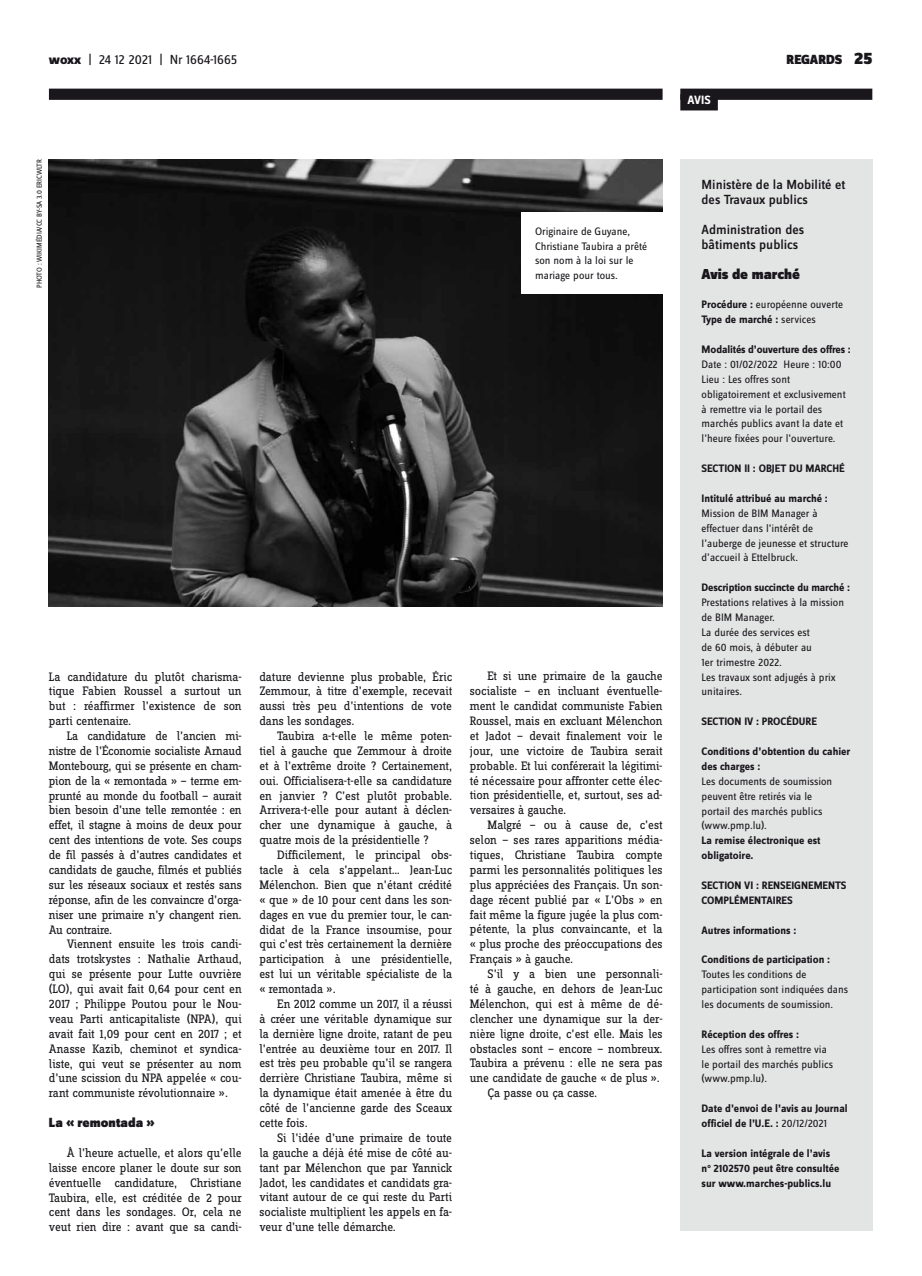
<style>
.page{position:relative;width:922px;height:1276px;background:#fff}
.page>*{position:absolute;margin:0;border:0;box-sizing:border-box;transform-origin:0 0}
.t1{font:900 15px "Zine Sans Dis";color:#1a171c}
.t2{font:500 13.75px/14.9px "Zine Sans Dis";color:#1a171c}
.t3{font:13.75px "Zine Sans Dis";letter-spacing:-.01em;color:#1a171c}
.t4{font:900 13.75px "Zine Sans Dis";color:#1a171c}
.t5{font:12.75px/14.9px "Zine Slab Dis";letter-spacing:-.01em;color:#1a171c;text-align:justify}
.t6{font:700 12.5px "Zine Sans Dis";color:#fff}
.t7{font:11.25px/14.9px "Zine Sans Dis";color:#1a171c}
.t8{font:700 11.25px/14.9px "Zine Sans Dis";color:#1a171c}
.t9{font:7.5px "Zine Sans Dis";color:#1a171c}
.s1{font-weight:800}
.s2{font-size:17.5px}
.s3{font-weight:700}
.s4{font-weight:400}
</style>
<div class="page">
<div style="left:49px;top:89px;width:613px;height:11px;background:#1a171c"></div>
<img style="left:49px;top:159px;width:613px;height:447px">
<div style="left:521px;top:212px;width:143px;height:81px;background:#fff"></div>
<div style="left:680px;top:159px;width:192px;height:1072px;background:#e3e4e4"></div>
<div style="left:680px;top:89px;width:192px;height:11px;background:#1a171c"></div>
<div style="left:680px;top:94px;width:37px;height:16px;background:#1a171c"></div>
<p class="t3" style="left:49px;top:53px;width:190px"><span class="s1">woxx</span> | 24 12 2021 | Nr 1664-1665</p>
<p class="t4" style="left:786px;top:52px;width:87px">REGARDS <span class="s2">25</span></p>
<p class="t9" style="left:36px;top:288px;width:130px;rotate:-90deg">Photo : Wikimédia/CC BY-SA 3.0 Ericwltr</p>
<p class="t7" style="left:535px;top:224px;width:113px">Originaire de G uyane,<br>Christiane Taubira a prêté son nom à la loi sur le mariage pour tous.</p>
<p class="t5" style="left:49px;top:669px;width:194px">La candidature du plutôt charisma&shy;tique Fabien Roussel a surtout un but : réaffirmer l’existence de son parti centenaire.</p>
<p class="t5" style="left:49px;top:729px;width:194px;text-indent:18px">La candidature de l’ancien mi&shy;nistre de l’Économie socialiste Arnaud Montebourg, qui se présente en cham&shy;pion de la « remontada » — terme em&shy;prunté au monde du football — aurait bien besoin d’une telle remontée : en effet, il stagne à moins de deux pour cent des intentions de vote. Ses coups de fil passés à d’autres candidates et candidats de gauche, filmés et publiés sur les réseaux sociaux et restés sans réponse, afin de les convaincre d’orga&shy;niser une primaire n’y changent rien.<br>Au contraire.</p>
<p class="t5" style="left:49px;top:937px;width:194px;text-indent:18px">Viennent ensuite les trois candi&shy;dats trotskystes : Nathalie Arthaud, qui se présente pour Lutte ouvrière (LO), qui avait fait 0,64 pour cent en 2017 ; Philippe Poutou pour le Nou&shy;veau Parti anticapitaliste (NPA), qui avait fait 1,09 pour cent en 2017 ; et Anasse Kazib, cheminot et syndica&shy;liste, qui veut se présenter au nom d’une scission du NPA appelée « cou&shy;rant communiste révolutionnaire ».</p>
<p class="t4" style="left:49px;top:1115px;width:107px">La « remontada »</p>
<p class="t5" style="left:49px;top:1145px;width:194px;text-indent:18px">À l’heure actuelle, et alors qu’elle laisse encore planer le doute sur son éventuelle candidature, Christiane Taubira, elle, est créditée de 2 pour cent dans les sondages. Or, cela ne veut rien dire : avant que sa candi-</p>
<p class="t5" style="left:259px;top:669px;width:194px">dature devienne plus probable, Éric Zemmour, à titre d’exemple, recevait aussi très peu d’intentions de vote dans les sondages.</p>
<p class="t5" style="left:259px;top:729px;width:194px;text-indent:18px">Taubira a-t-elle le même poten&shy;tiel à gauche que Zemmour à droite et à l’extrême droite ? Certainement, oui. Officialisera-t-elle sa candidature en janvier ? C’est plutôt probable.<br>Arrivera-t-elle pour autant à déclen&shy;cher une dynamique à gauche, à quatre mois de la présidentielle ?</p>
<p class="t5" style="left:259px;top:848px;width:194px;text-indent:18px">Difficilement, le principal obs&shy;tacle à cela s’appelant… Jean-Luc Mélenchon. Bien que n’étant crédité « que » de 10 pour cent dans les son&shy;dages en vue du premier tour, le can&shy;didat de la France insoumise, pour qui c’est très certainement la dernière participation à une présidentielle, est lui un véritable spécialiste de la « remontada ».</p>
<p class="t5" style="left:259px;top:997px;width:194px;text-indent:18px">En 2012 comme un 2017, il a réussi à créer une véritable dynamique sur la dernière ligne droite, ratant de peu l’entrée au deuxième tour en 2017. Il est très peu probable qu’il se rangera derrière Christiane Taubira, même si la dynamique était amenée à être du côté de l’ancienne garde des Sceaux cette fois.</p>
<p class="t5" style="left:259px;top:1130px;width:194px;text-indent:18px">Si l’idée d’une primaire de toute la gauche a déjà été mise de côté au&shy;tant par Mélenchon que par Yannick Jadot, les candidates et candidats gra&shy;vitant autour de ce qui reste du Parti socialiste multiplient les appels en fa&shy;veur d’une telle démarche.</p>
<p class="t5" style="left:470px;top:669px;width:194px;text-indent:18px">Et si une primaire de la gauche socialiste — en incluant éventuelle&shy;ment le candidat communiste Fabien Roussel, mais en excluant Mélenchon et Jadot — devait finalement voir le jour, une victoire de Taubira serait probable. Et lui conférerait la légitimi&shy;té nécessaire pour affronter cette élec&shy;tion présidentielle, et, surtout, ses ad&shy;versaires à gauche.</p>
<p class="t5" style="left:470px;top:818px;width:194px;text-indent:18px">Malgré — ou à cause de, c’est selon — ses rares apparitions média&shy;tiques, Christiane Taubira compte parmi les personnalités politiques les plus appréciées des Français. Un son&shy;dage récent publié par « L’Obs » en fait même la figure jugée la plus com&shy;pétente, la plus convaincante, et la « plus proche des préoccupations des Français » à gauche.</p>
<p class="t5" style="left:487px;top:967px;width:176px">S’il y a bien une personnali-</p>
<p class="t5" style="left:470px;top:982px;width:194px">té à gauche, en dehors de Jean-Luc</p>
<p class="t5" style="left:470px;top:996px;width:194px">Mélenchon, qui est à même de dé-</p>
<p class="t5" style="left:470px;top:1011px;width:194px">clencher une dynamique sur la der-</p>
<p class="t5" style="left:470px;top:1026px;width:194px">nière ligne droite, c’est elle. Mais les</p>
<p class="t5" style="left:470px;top:1041px;width:194px">obstacles sont — encore — nombreux.</p>
<p class="t5" style="left:470px;top:1056px;width:194px">Taubira a prévenu : elle ne sera pas</p>
<p class="t5" style="left:470px;top:1071px;width:191px">une candidate de gauche « de plus ».</p>
<p class="t5" style="left:487px;top:1086px;width:111px">Ça passe ou ça casse.</p>
<p class="t6" style="left:687px;top:93px;width:25px">AVIS</p>
<p class="t2" style="left:701px;top:178px;width:145px">Ministère de la Mobilité et des Travaux publics</p>
<p class="t2" style="left:701px;top:222px;width:104px">Administration des bâtiments publics</p>
<p class="t1" style="left:701px;top:265px;width:100px">Avis de marché</p>
<p class="t7" style="left:701px;top:298px;width:143px"><span class="s3">Procédure :</span> européenne ouverte<br><span class="s3">Type de marché :</span> services</p>
<p class="t8" style="left:701px;top:342px;width:151px">Modalités d’ouverture des offres :</p>
<p class="t7" style="left:701px;top:357px;width:145px">Date : 01/02/2022 Heure : 10:00<br>Lieu : Les offres sont obligatoirement et exclusivement à remettre via le portail des marchés publics avant la date et l’heure fixées pour l’ouverture.</p>
<p class="t8" style="left:701px;top:461px;width:145px">SECTION II : OBJET DU MARCHÉ</p>
<p class="t8" style="left:701px;top:491px;width:128px">Intitulé attribué au marché :</p>
<p class="t7" style="left:701px;top:506px;width:62px">M ission de BIMM</p>
<p class="t7" style="left:701px;top:506px;width:148px;text-indent:78px">anager à effectuer dans l’intérêt de<br>I’auberge de jeunesse et structure d’accueil à Ettelbruck.</p>
<p class="t8" style="left:701px;top:580px;width:150px">Description succincte du marché :</p>
<p class="t7" style="left:701px;top:595px;width:144px">Prestations relatives à la mission de BIMM</p>
<p class="t7" style="left:701px;top:610px;width:135px;text-indent:42px">anager.<br>La durée des services est<br>de 60 mois, à débuter au<br>1er trimestre 2022.<br>Les travaux sont adjugés à prix unitaires.</p>
<p class="t8" style="left:701px;top:714px;width:117px">SECTION IV : PROCÉDURE</p>
<p class="t8" style="left:701px;top:744px;width:150px">Conditions d’obtention du cahier des charges :</p>
<p class="t7" style="left:701px;top:774px;width:132px">Les documents de soumission peuvent être retirés via le portail des marchés publics (www.pmp.lu).</p>
<p class="t8" style="left:701px;top:833px;width:120px">La remise électronique est obligatoire.</p>
<p class="t8" style="left:701px;top:878px;width:146px">SECTION VI : RENSEIGNEMENTS<br>COMPLÉMENTAIRES</p>
<p class="t8" style="left:701px;top:923px;width:96px">Autres informations :</p>
<p class="t8" style="left:701px;top:952px;width:130px">Conditions de participation :</p>
<p class="t7" style="left:701px;top:967px;width:148px">Toutes les conditions de participation sont indiquées dans les documents de soumission.</p>
<p class="t8" style="left:701px;top:1027px;width:99px">Réception des offres :</p>
<p class="t7" style="left:701px;top:1042px;width:133px">Les offres sont à remettre via le portail des marchés publics (www.pmp.lu).</p>
<p class="t8" style="left:701px;top:1101px;width:148px">Date d’envoi de l’avis au Journal officiel de l’U.E. : <span class="s4">20/12/2021</span></p>
<p class="t8" style="left:701px;top:1146px;width:139px">La version intégrale de l’avis n<sup>o</sup> 2102570 peut être consultée sur www.marches-publics.lu</p>
</div>
